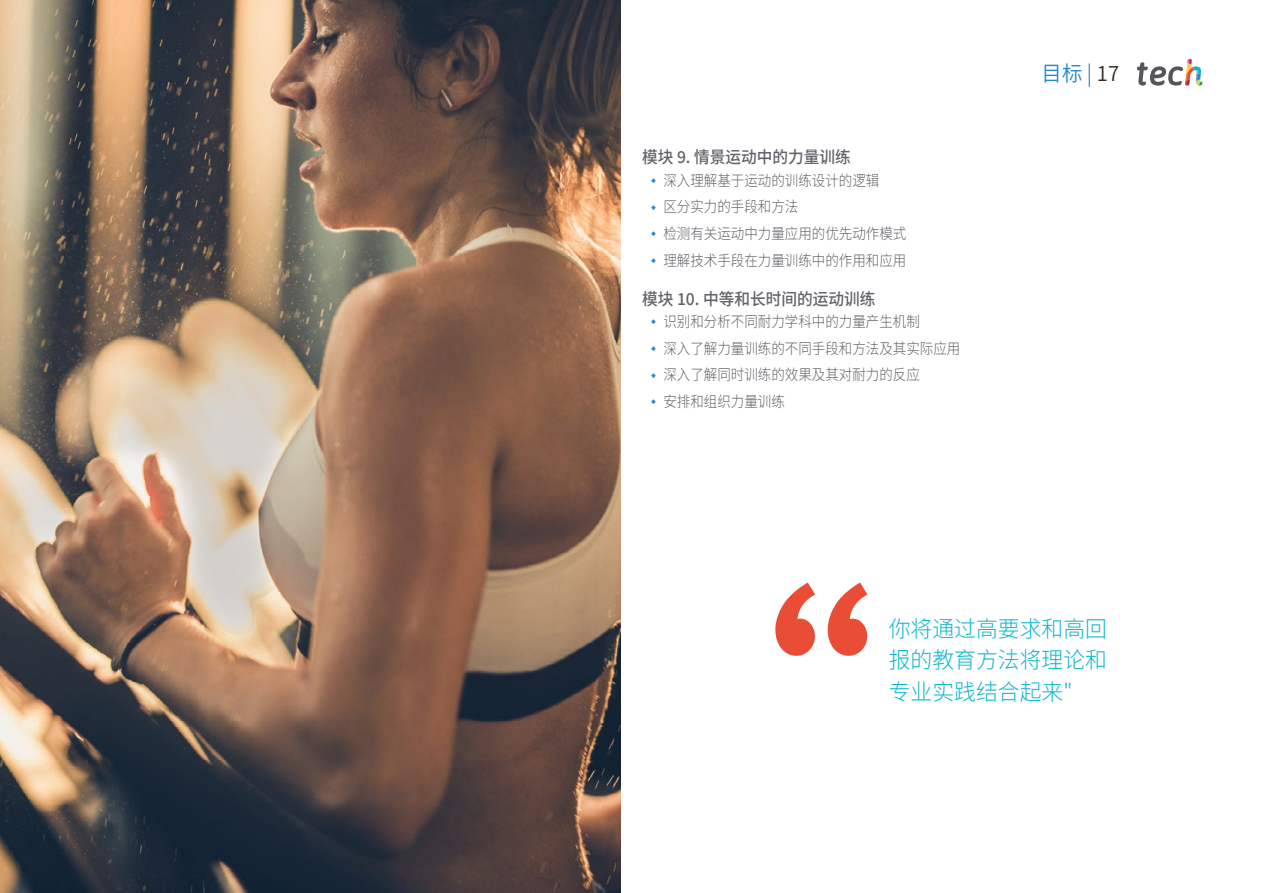
<style>
.page{position:relative;width:1263px;height:893px;background:#fff}
.page>*{position:absolute;margin:0;border:0;box-sizing:border-box;transform-origin:0 0}
.t1{font:300 22.5px/31.5px "Source Han Sans CN";color:#0fb6cf;text-align:justify}
.t2{font:21px "Source Han Sans CN";color:#2488c9}
.t3{font:500 16.5px "Source Han Sans CN";color:#61646a;scale:.95 1}
.t4{font:300 15px/26.7px "Source Han Sans CN";color:#61646a;scale:.9 1}
.s1{color:#312e20}
</style>
<div class="page">
<img style="left:0;top:0;width:621px;height:893px">
<svg style="left:1137px;top:59px;width:65px;height:27px"></svg>
<svg style="left:775px;top:583px;width:92px;height:73px"></svg>
<p class="t3" style="left:642px;top:148px;width:221px">模块 9. 情景运动中的力量训练</p>
<p class="t4" style="left:663px;top:167px;width:271px">深入理解基于运动的训练设计的逻辑<br>区分实力的手段和方法<br>检测有关运动中力量应用的优先动作模式理解技术手段在力量训练中的作用和应用</p>
<p class="t3" style="left:642px;top:289px;width:247px">模块 10. 中等和长时间的运动训练</p>
<p class="t4" style="left:663px;top:308px;width:331px">识别和分析不同耐力学科中的力量产生机制<br>深入了解力量训练的不同手段和方法及其实际应用深入了解同时训练的效果及其对耐力的反应<br>安排和组织力量训练</p>
<h2 class="t2" style="left:1042px;top:61px;width:79px">目标 | <span class="s1">17</span></h2>
<h1 class="t1" style="left:889px;top:613px;width:220px">你将通过高要求和高回报的教育方法将理论和专业实践结合起来"</h1>
</div>
